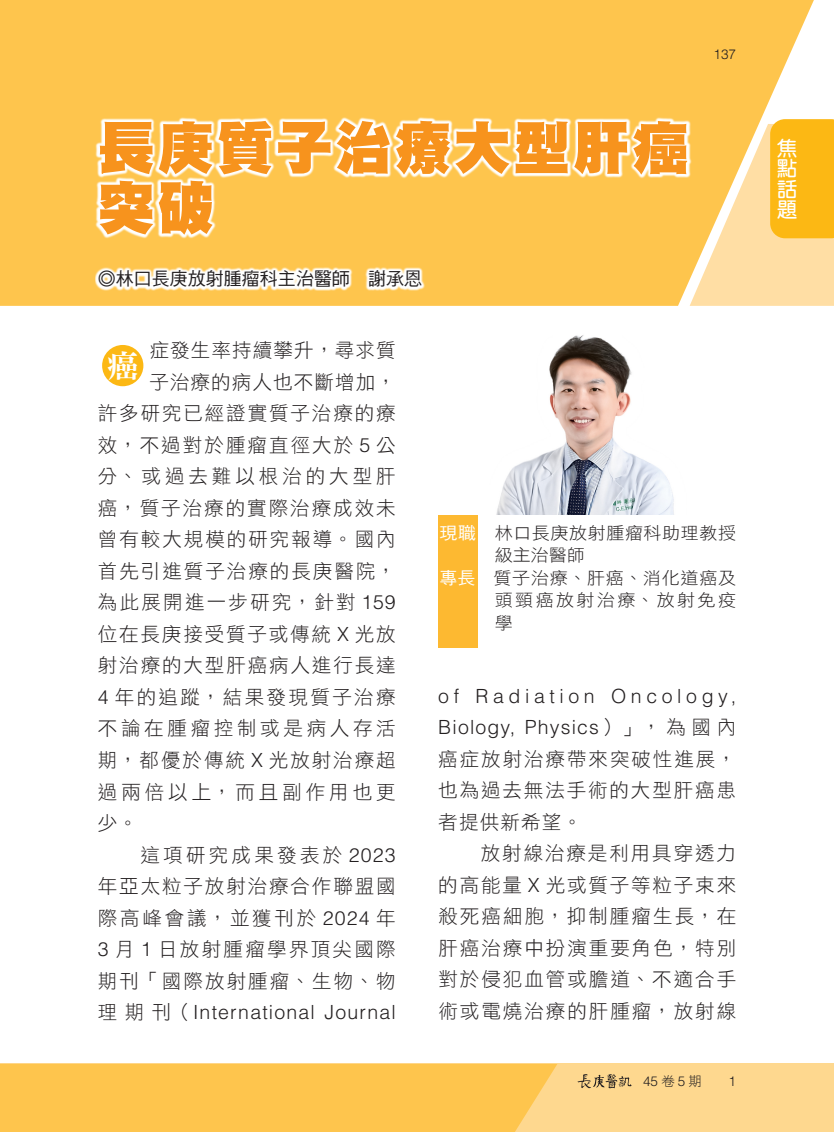
<style>
.page{position:relative;width:834px;height:1132px;background:#fff}
.page>*{position:absolute;margin:0;border:0;box-sizing:border-box;transform-origin:0 0}
.t1{font:57px/60px "DF Hei Std W12";letter-spacing:.04em;color:#f7931d}
.t2{font:31.5px "DF Ming Std W9";color:#fff}
.t3{font:700 20.25px/20.2px "AR Yuan B5";color:#fff;text-align:justify}
.t4{font:19.5px/31.5px "DF Hei Std W3";letter-spacing:.1em;color:#231f20;text-align:justify}
.t5{font:300 19.5px/31.5px "Helvetica LT Std";letter-spacing:.235em;color:#231f20}
.t6{font:19.5px "DF Hei Std W3";letter-spacing:.2em;color:#231f20}
.t7{font:300 19.5px "Helvetica LT Std";letter-spacing:.06em;color:#231f20}
.t8{font:19.5px "DF Hei Std W3";letter-spacing:.14em;color:#231f20}
.t9{font:19.5px "DF Hei Std W3";letter-spacing:.125em;color:#231f20}
.t10{font:19.5px "DF Hei Std W3";letter-spacing:.12em;color:#231f20}
.t11{font:19.5px "DF Hei Std W3";letter-spacing:.19em;color:#231f20}
.t12{font:19.5px "DF Hei Std W3";letter-spacing:.17em;color:#231f20}
.t13{font:19.5px "DF Hei Std W3";letter-spacing:.055em;color:#231f20}
.t14{font:19.5px "DF Hei Std W3";letter-spacing:.06em;color:#231f20}
.t15{font:18px "DF Hei Std W5";color:#231f20}
.t16{font:17.1px "DF Hei Std W3";letter-spacing:.04em;color:#231f20;scale:1.05 1}
.t17{font:17.1px "DF Hei Std W3";letter-spacing:.135em;color:#231f20;scale:1.05 1}
.t18{font:300 13.5px "Helvetica LT Std";color:#231f20}
.s1{font-family:"Helvetica LT Std";font-weight:300}
.s2{font-family:"DF Hei Std W3";font-weight:400}
.s3{font-family:"DF Hei Std W5";color:#fff}
</style>
<div class="page">
<div style="left:0;top:1063px;width:833px;height:68px;background:#fed88f"></div>
<div style="left:0;top:1064px;width:557px;height:67px;background:#fec54d"></div>
<div style="left:0;top:0;width:813px;height:306px;background:#fec54d"></div>
<div style="left:102px;top:345px;width:41px;height:41px;background:#fcb814;border-radius:50%"></div>
<svg style="left:95px;top:117px;width:596px;height:174px;fill:#fec54d"></svg>
<div style="left:438px;top:514px;width:40px;height:133px;background:#fdb931"></div>
<img style="left:496px;top:335px;width:178px;height:179px">
<svg style="left:577px;top:1074px;width:54px;height:13px"></svg>
<svg style="left:689px;top:119px;width:144px;height:187px;background:#fdd071"></svg>
<h1 class="t1" style="left:98px;top:117px;width:592px">長庚質子治療大型肝癌突破</h1>
<p class="t15" style="left:98px;top:268px;width:326px">◎林口長庚放射腫瘤科主治醫師　謝承恩</p>
<p class="t18" style="left:713px;top:46px;width:24px">137</p>
<p class="t13" style="left:150px;top:339px;width:247px">症發生率持續攀升，尋求質</p>
<p class="t14" style="left:149px;top:371px;width:248px">子治療的病人也不斷增加，</p>
<p class="t4" style="left:98px;top:397px;width:299px">許多研究已經證實質子治療的療</p>
<p class="t4" style="left:98px;top:428px;width:299px">效，不過對於腫瘤直徑大於 <span class="s1">5</span> 公</p>
<p class="t6" style="left:98px;top:465px;width:299px">分、或過去難以根治的大型肝</p>
<p class="t4" style="left:98px;top:491px;width:299px">癌，質子治療的實際治療成效未</p>
<p class="t4" style="left:98px;top:523px;width:299px">曾有較大規模的研究報導。國內</p>
<p class="t4" style="left:98px;top:554px;width:299px">首先引進質子治療的長庚醫院，</p>
<p class="t4" style="left:98px;top:586px;width:299px">為此展開進一步研究，針對 <span class="s1">159</span></p>
<p class="t4" style="left:98px;top:617px;width:299px">位在長庚接受質子或傳統 <span class="s1">X</span> 光放</p>
<p class="t4" style="left:98px;top:649px;width:299px">射治療的大型肝癌病人進行長達</p>
<p class="t9" style="left:98px;top:686px;width:299px"><span class="s1">4</span> 年的追蹤，結果發現質子治療</p>
<p class="t11" style="left:98px;top:717px;width:299px">不論在腫瘤控制或是病人存活</p>
<p class="t4" style="left:98px;top:743px;width:299px">期，都優於傳統 <span class="s1">X</span> 光放射治療超</p>
<p class="t6" style="left:98px;top:780px;width:299px">過兩倍以上，而且副作用也更</p>
<p class="t4" style="left:98px;top:806px;width:41px">少。</p>
<p class="t12" style="left:140px;top:843px;width:257px">這項研究成果發表於 <span class="s1">2023</span></p>
<p class="t4" style="left:98px;top:869px;width:299px">年亞太粒子放射治療合作聯盟國</p>
<p class="t8" style="left:98px;top:906px;width:299px">際高峰會議，並獲刊於 <span class="s1">2024</span> 年</p>
<p class="t10" style="left:98px;top:938px;width:299px"><span class="s1">3</span> 月 <span class="s1">1</span> 日放射腫瘤學界頂尖國際</p>
<p class="t4" style="left:98px;top:964px;width:299px">期刊「國際放射腫瘤、生物、物</p>
<p class="t7" style="left:98px;top:999px;width:299px"><span class="s2">理期刊（</span>International Journal</p>
<h2 class="t2" style="left:107px;top:348px;width:33px">癌</h2>
<p class="t16" style="left:439px;top:523px;width:284px"><span class="s3">現職</span>　林口長庚放射腫瘤科助理教授</p>
<p class="t16" style="left:495px;top:545px;width:87px">級主治醫師</p>
<p class="t16" style="left:439px;top:568px;width:284px"><span class="s3">專長</span>　質子治療、肝癌、消化道癌及</p>
<p class="t17" style="left:495px;top:590px;width:231px">頭頸癌放射治療、放射免疫</p>
<p class="t16" style="left:495px;top:613px;width:19px">學</p>
<p class="t5" style="left:438px;top:679px;width:299px">of Radiation Oncology,<br>Biology, Physics<span class="s2">）」，為國內</span></p>
<p class="t4" style="left:438px;top:742px;width:299px">癌症放射治療帶來突破性進展，也為過去無法手術的大型肝癌患者提供新希望。</p>
<p class="t4" style="left:438px;top:836px;width:299px;text-indent:43px">放射線治療是利用具穿透力的高能量 <span class="s1">X</span> 光或質子等粒子束來殺死癌細胞，抑制腫瘤生長，在肝癌治療中扮演重要角色，特別對於侵犯血管或膽道、不適合手術或電燒治療的肝腫瘤，放射線</p>
<p class="t18" style="left:643px;top:1072px;width:60px">45<span class="s2">卷</span>5<span class="s2">期</span></p>
<p class="t18" style="left:728px;top:1072px;width:9px">1</p>
<p class="t3" style="left:776px;top:138px;width:21px">焦點話題</p>
</div>
